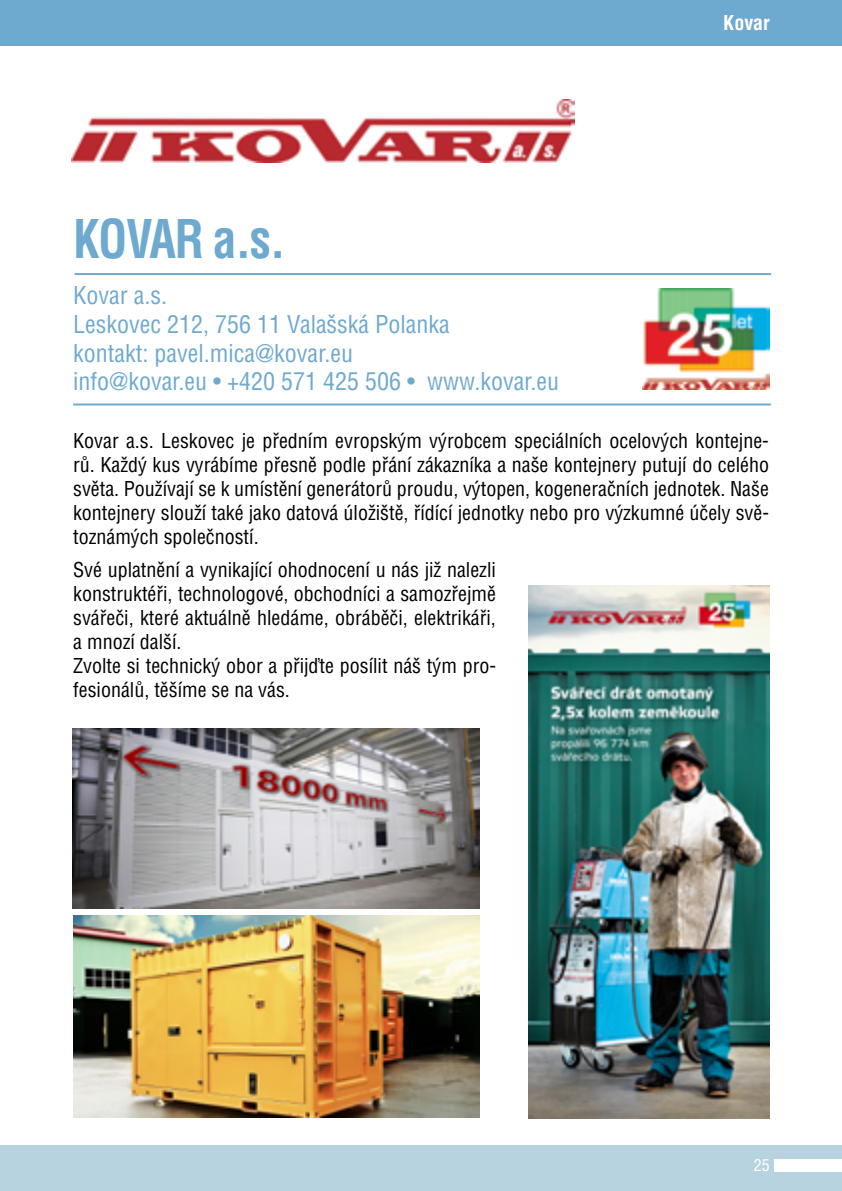
<style>
.page{position:relative;width:842px;height:1191px;background:#fff}
.page>*{position:absolute;margin:0;border:0;box-sizing:border-box;transform-origin:0 0}
.t1{font:700 condensed 52px "Helvetica CE";letter-spacing:-.03em;color:#6ea9d0;scale:.92 1}
.t2{font:condensed 24px/28.8px "Helvetica CE";color:#6ea9d0}
.t3{font:condensed 20px/24px "Helvetica CE";color:#000;text-align:justify}
.t4{font:700 condensed 20px "Helvetica CE";color:#fff}
.t5{font:condensed 16px "Helvetica CE";color:#fff}
</style>
<div class="page">
<div style="left:0;top:1145px;width:842px;height:46px;background:#b7d3e0"></div>
<div style="left:0;top:0;width:842px;height:45px;background:#6ea9d0"></div>
<hr style="left:75px;top:273px;width:696px;height:2px;background:#6ea9d0">
<hr style="left:73px;top:403px;width:698px;height:2px;background:#6ea9d0">
<img style="left:72px;top:728px;width:408px;height:181px">
<img style="left:73px;top:915px;width:407px;height:202px">
<img style="left:529px;top:585px;width:240px;height:534px">
<img style="left:72px;top:99px;width:502px;height:63px">
<img style="left:642px;top:288px;width:127px;height:102px">
<div style="left:774px;top:1159px;width:68px;height:12px;background:#fff"></div>
<h1 class="t1" style="left:73px;top:207px;width:233px">KOVAR a.s.</h1>
<p class="t2" style="left:73px;top:281px;width:487px">Kovar a.s.<br>Leskovec 212, 756 11 Valašská Polanka<br>kontakt: pavel.mica@kovar.eu<br>info@kovar.eu • +420 571 425 506 • www.kovar.eu</p>
<p class="t4" style="left:723px;top:10px;width:48px">Kovar</p>
<p class="t3" style="left:73px;top:429px;width:697px">Kovar a.s. Leskovec je předním evropským výrobcem speciálních ocelových kontejne&shy;rů. Každý kus vyrábíme přesně podle přání zákazníka a naše kontejnery putují do celého světa. Používají se k umístění generátorů proudu, výtopen, kogeneračních jednotek. Naše kontejnery slouží také jako datová úložiště, řídící jednotky nebo pro výzkumné účely svě&shy;toznámých společností.</p>
<p class="t3" style="left:73px;top:558px;width:424px;text-align:left">Své uplatnění a vynikající ohodnocení u nás již nalezli konstruktéři, technologové, obchodníci a samozřejmě svářeči, které aktuálně hledáme, obráběči, elektrikáři, a mnozí další.<br>Zvolte si technický obor a přijďte posílit náš tým pro&shy;fesionálů, těšíme se na vás.</p>
<p class="t5" style="left:754px;top:1155px;width:17px">25</p>
</div>
